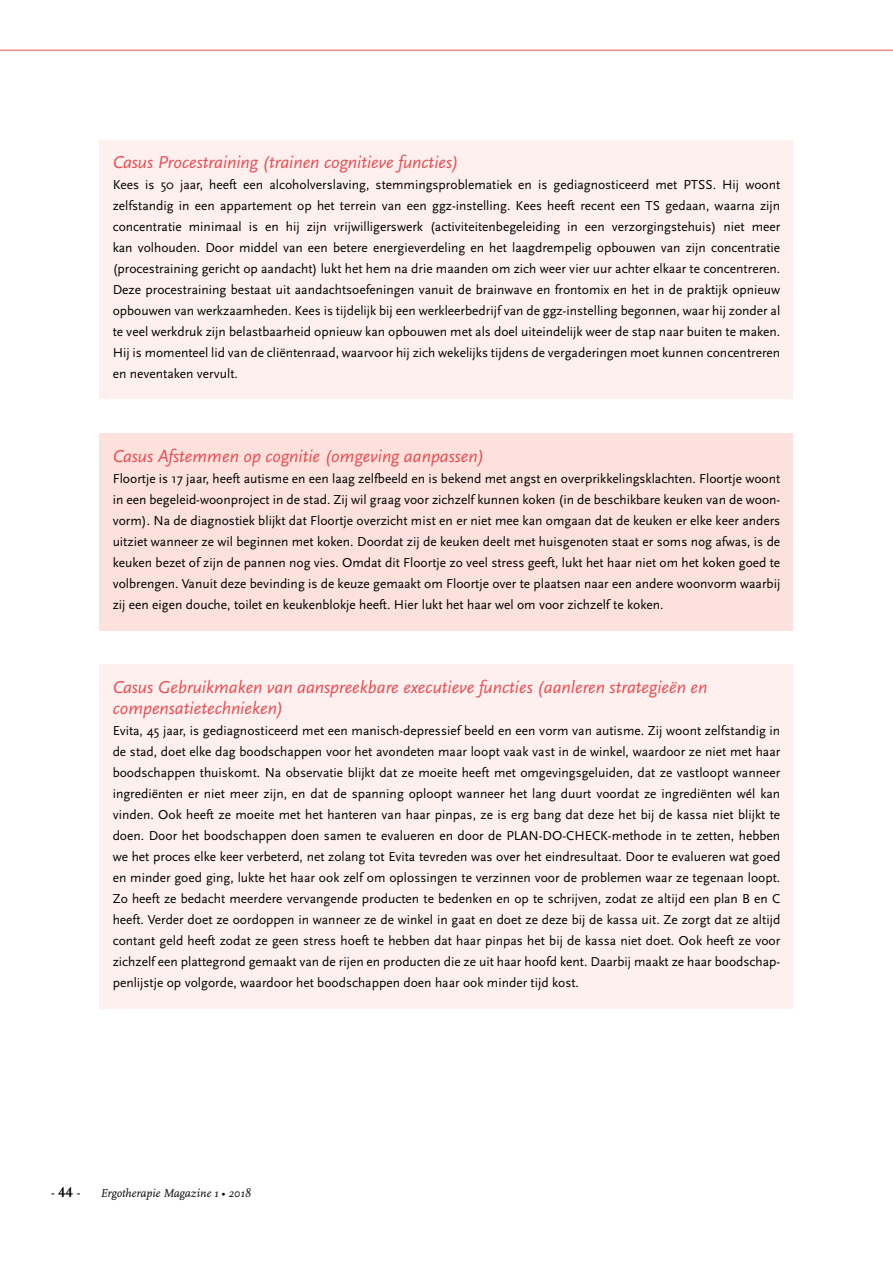
<style>
.page{position:relative;width:893px;height:1263px;background:#fff}
.page>*{position:absolute;margin:0;border:0;box-sizing:border-box;transform-origin:0 0}
.t1{font:italic 18px/21px "Scala Sans";color:#ea4e54}
.t2{font:13.5px/21px "Scala Sans";color:#000;text-align:justify}
.t3{font:italic 12px "Scala";color:#000}
.s1{font-family:"Scala Figures";font-weight:700;font-size:15px}
</style>
<div class="page">
<hr style="left:0;top:50px;width:893px;height:1px;background:#ea4e54">
<div style="left:100px;top:140px;width:693px;height:259px;background:#fef0ee"></div>
<div style="left:100px;top:433px;width:693px;height:197px;background:#fce1dc"></div>
<div style="left:100px;top:664px;width:693px;height:344px;background:#fef0ee"></div>
<h1 class="t1" style="left:113px;top:152px;width:348px">Casus Procestraining (trainen cognitieve functies)</h1>
<p class="t2" style="left:113px;top:175px;width:669px">Kees is 50 jaar, heeft een alcoholverslaving, stemmingsproblematiek en is gediagnosticeerd met PTSS. Hij woont zelfstandig in een appartement op het terrein van een ggz-instelling. Kees heeft recent een TS gedaan, waarna zijn concentratie minimaal is en hij zijn vrijwilligerswerk (activiteitenbegeleiding in een verzorgingstehuis) niet meer kan volhouden. Door middel van een betere energieverdeling en het laagdrempelig opbouwen van zijn concentratie (procestraining gericht op aandacht) lukt het hem na drie maanden om zich weer vier uur achter elkaar te concentreren.<br>Deze procestraining bestaat uit aandachtsoefeningen vanuit de brainwave en frontomix en het in de praktijk opnieuw opbouwen van werkzaamheden. Kees is tijdelijk bij een werkleerbedrijf van de ggz-instelling begonnen, waar hij zonder al te veel werkdruk zijn belastbaarheid opnieuw kan opbouwen met als doel uiteindelijk weer de stap naar buiten te maken.<br>Hij is momenteel lid van de cliëntenraad, waarvoor hij zich wekelijks tijdens de vergaderingen moet kunnen concentreren en neventaken vervult.</p>
<h1 class="t1" style="left:113px;top:446px;width:373px">Casus Afstemmen op cognitie (omgeving aanpassen)</h1>
<p class="t2" style="left:113px;top:469px;width:669px">Floortje is 17 jaar, heeft autisme en een laag zelfbeeld en is bekend met angst en overprikkelingsklachten. Floortje woont in een begeleid-woonproject in de stad. Zij wil graag voor zichzelf kunnen koken (in de beschikbare keuken van de woon&shy;vorm). Na de diagnostiek blijkt dat Floortje overzicht mist en er niet mee kan omgaan dat de keuken er elke keer anders uitziet wanneer ze wil beginnen met koken. Doordat zij de keuken deelt met huisgenoten staat er soms nog afwas, is de keuken bezet of zijn de pannen nog vies. Omdat dit Floortje zo veel stress geeft, lukt het haar niet om het koken goed te volbrengen. Vanuit deze bevinding is de keuze gemaakt om Floortje over te plaatsen naar een andere woonvorm waarbij zij een eigen douche, toilet en keukenblokje heeft. Hier lukt het haar wel om voor zichzelf te koken.</p>
<h1 class="t1" style="left:113px;top:677px;width:596px">Casus Gebruikmaken van aanspreekbare executieve functies (aanleren strategieën en compensatietechnieken)</h1>
<p class="t2" style="left:113px;top:721px;width:669px">Evita, 45 jaar, is gediagnosticeerd met een manisch-depressief beeld en een vorm van autisme. Zij woont zelfstandig in de stad, doet elke dag boodschappen voor het avondeten maar loopt vaak vast in de winkel, waardoor ze niet met haar boodschappen thuiskomt. Na observatie blijkt dat ze moeite heeft met omgevingsgeluiden, dat ze vastloopt wanneer ingrediënten er niet meer zijn, en dat de spanning oploopt wanneer het lang duurt voordat ze ingrediënten wél kan vinden. Ook heeft ze moeite met het hanteren van haar pinpas, ze is erg bang dat deze het bij de kassa niet blijkt te doen. Door het boodschappen doen samen te evalueren en door de PLAN-DO-CHECK-methode in te zetten, hebben we het proces elke keer verbeterd, net zolang tot Evita tevreden was over het eindresultaat. Door te evalueren wat goed en minder goed ging, lukte het haar ook zelf om oplossingen te verzinnen voor de problemen waar ze tegenaan loopt.<br>Zo heeft ze bedacht meerdere vervangende producten te bedenken en op te schrijven, zodat ze altijd een plan B en C heeft. Verder doet ze oordoppen in wanneer ze de winkel in gaat en doet ze deze bij de kassa uit. Ze zorgt dat ze altijd contant geld heeft zodat ze geen stress hoeft te hebben dat haar pinpas het bij de kassa niet doet. Ook heeft ze voor zichzelf een plattegrond gemaakt van de rijen en producten die ze uit haar hoofd kent. Daarbij maakt ze haar boodschap&shy;penlijstje op volgorde, waardoor het boodschappen doen haar ook minder tijd kost.</p>
<p class="t2" style="left:51px;top:1183px;width:31px">-<span class="s1">44</span>-</p>
<p class="t3" style="left:101px;top:1187px;width:152px">Ergotherapie Magazine 1 • 2018</p>
</div>
